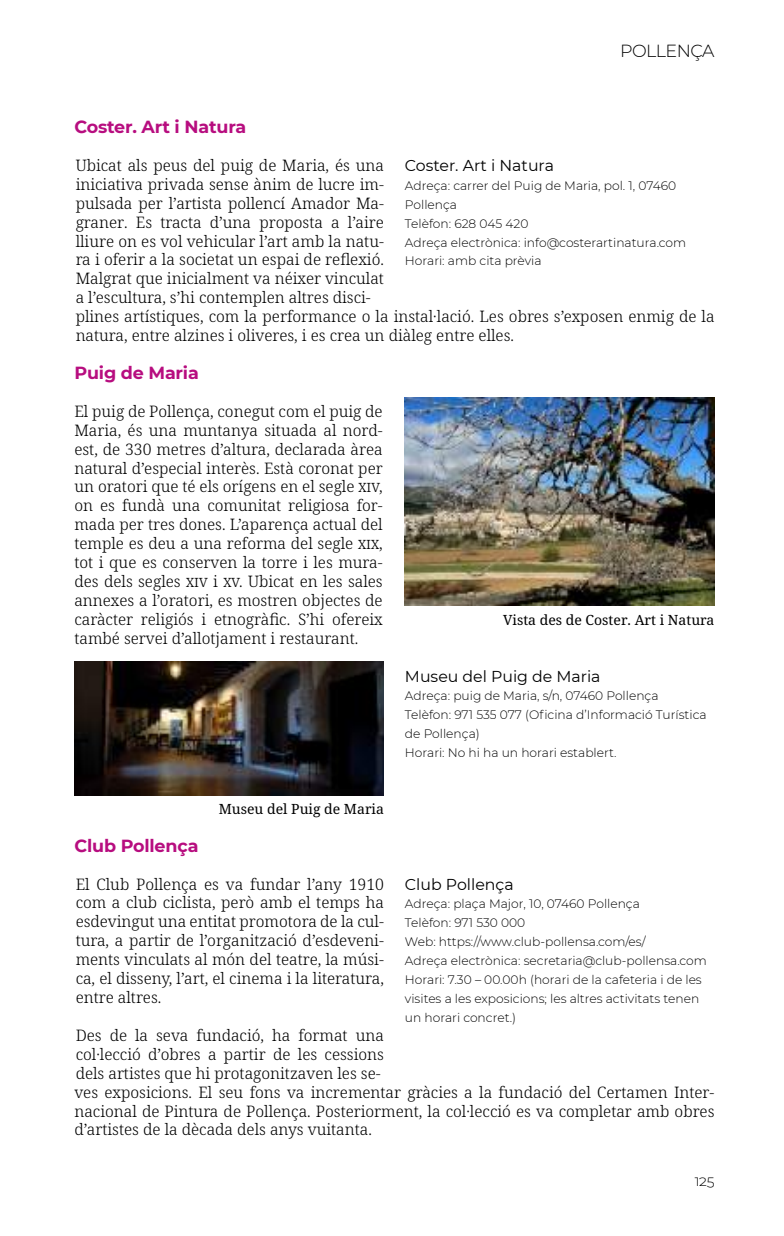
<style>
.page{position:relative;width:784px;height:1236px;background:#fff}
.page>*{position:absolute;margin:0;border:0;box-sizing:border-box;transform-origin:0 0}
.t1{font:700 17.5px "Montserrat";letter-spacing:-.01em;color:#b70d7f}
.t2{font:300 17.5px "Montserrat";letter-spacing:-.03em;color:#000}
.t3{font:300 15.75px/18.9px "Noto Serif";color:#000}
.t4{font:15.75px "Montserrat";color:#000}
.t5{font:14px "Noto Serif";color:#000}
.t6{font:300 14px "Montserrat";color:#000}
.t7{font:300 12.25px/18.9px "Montserrat";color:#000}
</style>
<div class="page">
<img style="left:405px;top:398px;width:309px;height:207px">
<img style="left:74px;top:661px;width:310px;height:133px">
<p class="t2" style="left:620px;top:39px;width:96px">POLLENÇA</p>
<p class="t1" style="left:74px;top:114px;width:173px">Coster. Art i Natura</p>
<p class="t3" style="left:76px;top:156px;width:640px">Ubicat als peus del puig de Maria, és una<br>iniciativa privada sense ànim de lucre im-<br>pulsada per l’artista pollencí Amador Ma-<br>graner. Es tracta d’una proposta a l’aire<br>lliure on es vol vehicular l’art amb la natu-<br>ra i oferir a la societat un espai de reflexió.<br>Malgrat que inicialment va néixer vinculat<br>a l’escultura, s’hi contemplen altres disci-<br>plines artístiques, com la performance o la instal·lació. Les obres s’exposen enmig de la natura, entre alzines i oliveres, i es crea un diàleg entre elles.</p>
<p class="t4" style="left:405px;top:154px;width:151px">Coster. Art i Natura</p>
<p class="t7" style="left:405px;top:176px;width:283px">Adreça: carrer del Puig de Maria, pol. 1, 07460<br>Pollença<br>Telèfon: 628 045 420<br>Adreça electrònica: info@costerartinatura.com<br>Horari: amb cita prèvia</p>
<p class="t1" style="left:74px;top:360px;width:126px">Puig de Maria</p>
<p class="t3" style="left:74px;top:402px;width:310px;text-align:justify">El puig de Pollença, conegut com el puig de Maria, és una muntanya situada al nord&shy;est, de 330 metres d’altura, declarada àrea natural d’especial interès. Està coronat per un oratori que té els orígens en el segle xiv, on es fundà una comunitat religiosa for&shy;mada per tres dones. L’aparença actual del temple es deu a una reforma del segle xix, tot i que es conserven la torre i les mura&shy;des dels segles xiv i xv. Ubicat en les sales annexes a l’oratori, es mostren objectes de caràcter religiós i etnogràfic. S’hi ofereix també servei d’allotjament i restaurant.</p>
<p class="t5" style="left:219px;top:799px;width:167px">Museu del Puig de Maria</p>
<p class="t5" style="left:503px;top:610px;width:213px">Vista des de Coster. Art i Natura</p>
<p class="t4" style="left:405px;top:665px;width:197px">Museu del Puig de Maria</p>
<p class="t7" style="left:405px;top:686px;width:303px">Adreça: puig de Maria, s/n, 07460 Pollença Telèfon: 971 535 077 (Oficina d’Informació Turística de Pollença)<br>Horari: No hi ha un horari establert.</p>
<p class="t1" style="left:74px;top:832px;width:126px">Club Pollença</p>
<p class="t3" style="left:76px;top:874px;width:310px;text-align:justify">El Club Pollença es va fundar l’any 1910 com a club ciclista, però amb el temps ha esdevingut una entitat promotora de la cul&shy;tura, a partir de l’organització d’esdeveni&shy;ments vinculats al món del teatre, la músi&shy;ca, el disseny, l’art, el cinema i la literatura, entre altres.</p>
<p class="t3" style="left:74px;top:1026px;width:641px">Des de la seva fundació, ha format una<br>col·lecció d’obres a partir de les cessions<br>dels artistes que hi protagonitzaven les se-<br>ves exposicions. El seu fons va incrementar gràcies a la fundació del Certamen Inter&shy;nacional de Pintura de Pollença. Posteriorment, la col·lecció es va completar amb obres d’artistes de la dècada dels anys vuitanta.</p>
<p class="t4" style="left:405px;top:873px;width:110px">Club Pollença</p>
<p class="t7" style="left:405px;top:894px;width:303px">Adreça: plaça Major, 10, 07460 Pollença<br>Telèfon: 971 530 000<br>Web: https://www.club-pollensa.com/es/<br>Adreça electrònica: secretaria@club-pollensa.com Horari: 7.30 – 00.00h (horari de la cafeteria i de les visites a les exposicions; les altres activitats tenen un horari concret.)</p>
<p class="t6" style="left:695px;top:1171px;width:21px">125</p>
</div>
